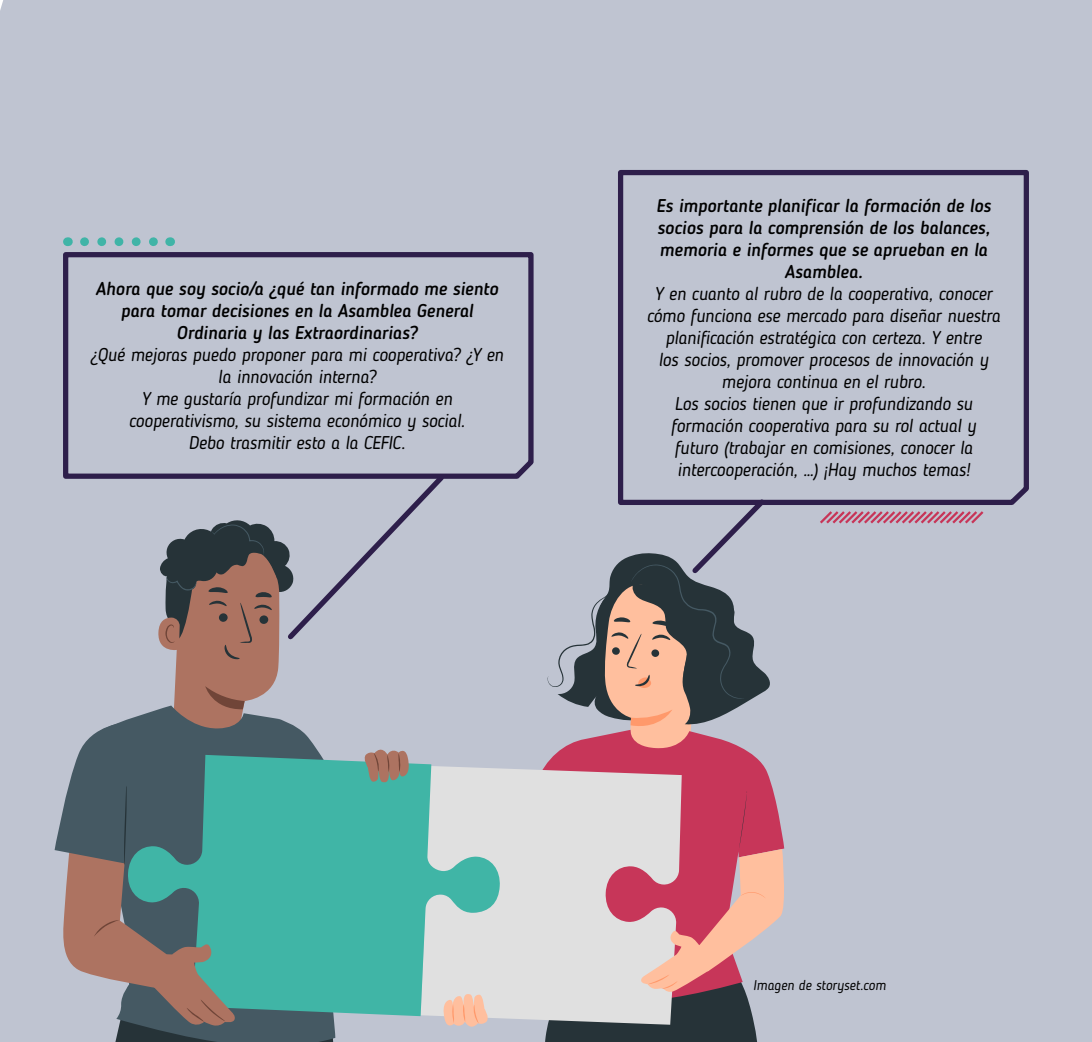
<style>
.page{position:relative;width:1092px;height:1042px;background:#fff}
.page>*{position:absolute;margin:0;border:0;box-sizing:border-box;transform-origin:0 0}
.t1{font:italic 18.38px/22.1px "Blogger Sans";letter-spacing:-.01em;color:#000;text-align:center}
.t2{font:italic 500 18.38px/22.1px "Blogger Sans";letter-spacing:-.005em;color:#000;text-align:center}
.t3{font:italic 14px "Blogger Sans";color:#000}
</style>
<div class="page">
<div style="left:0;top:0;width:1091px;height:1042px;background:#bfc4d1"></div>
<div style="left:615px;top:167px;width:416px;height:341px;background:#bfc4d1"></div>
<div style="left:60px;top:249px;width:476px;height:232px;background:#bfc4d1"></div>
<svg style="left:817px;top:509px;width:168px;height:17px;background:#c198ac"></svg>
<svg style="left:84px;top:237px;width:77px;height:9px"></svg>
<svg style="left:547px;top:495px;width:224px;height:235px;background:#999498"></svg>
<svg style="left:517px;top:730px;width:267px;height:59px;background:#c86f86"></svg>
<svg style="left:490px;top:766px;width:191px;height:258px;background:#ddd4d7"></svg>
<svg style="left:544px;top:789px;width:243px;height:253px;background:#c69ea4"></svg>
<svg style="left:490px;top:755px;width:10px;height:261px;background:#cad9d8"></svg>
<svg style="left:55px;top:470px;width:435px;height:572px;background:#89a5a7"></svg>
<p class="t2" style="left:96px;top:277px;width:404px">Ahora que soy socio/a ¿qué tan informado me siento para tomar decisiones en la Asamblea General<br>Ordinaria y las Extraordinarias?</p>
<p class="t1" style="left:90px;top:343px;width:415px">¿Qué mejoras puedo proponer para mi cooperativa? ¿Y en la innovación interna?<br>Y me gustaría profundizar mi formación en cooperativismo, su sistema económico y social.<br>Debo trasmitir esto a la CEFIC.</p>
<p class="t2" style="left:656px;top:194px;width:336px">Es importante planificar la formación de los socios para la comprensión de los balances, memoria e informes que se aprueban en la Asamblea.</p>
<p class="t1" style="left:646px;top:282px;width:355px">Y en cuanto al rubro de la cooperativa, conocer cómo funciona ese mercado para diseñar nuestra planificación estratégica con certeza. Y entre<br>los socios, promover procesos de innovación y mejora continua en el rubro.<br>Los socios tienen que ir profundizando su formación cooperativa para su rol actual y<br>futuro (trabajar en comisiones, conocer la intercooperación, …) ¡Hay muchos temas!</p>
<p class="t3" style="left:753px;top:976px;width:134px">Imagen de storyset.com</p>
</div>
